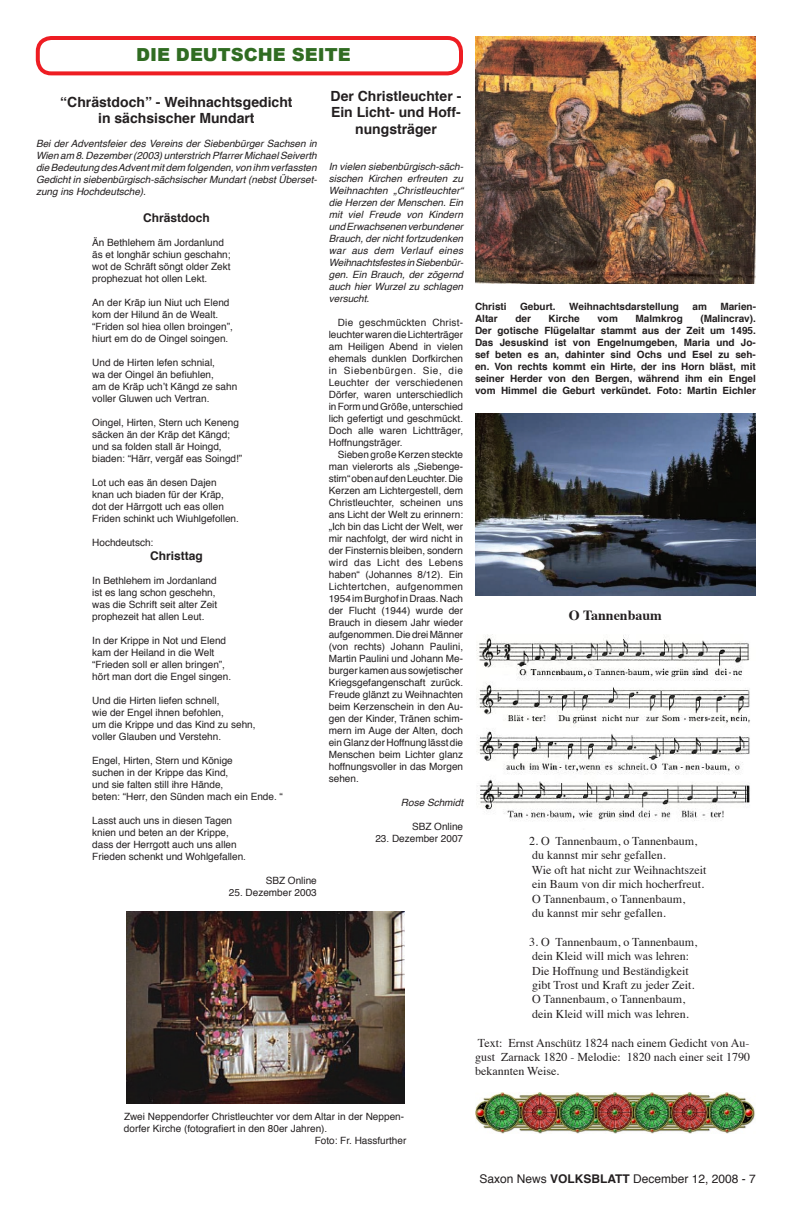
<style>
.page{position:relative;width:792px;height:1224px;background:#fff}
.page>*{position:absolute;margin:0;border:0;box-sizing:border-box;transform-origin:0 0}
.t1{font:900 18px "Arial";color:#306c22}
.t2{font:700 14px/16.8px "Helvetica";color:#231f20;text-align:center}
.t3{font:700 14px "Times";color:#231f20}
.t4{font:12px/14.4px "Times";color:#231f20}
.t5{font:12px "Helvetica";color:#231f20}
.t6{font:700 12px "Helvetica";color:#231f20}
.t7{font:10px/12px "Helvetica";color:#231f20}
.t8{font:italic 10px/12px "Helvetica";color:#231f20;text-align:justify}
.t9{font:700 10px/12px "Helvetica";color:#231f20;text-align:justify}
.s1{font-weight:700}
</style>
<div class="page">
<div style="left:36px;top:36px;width:427px;height:39px;border:4px solid #ee1d23;border-radius:14px"></div>
<img style="left:476px;top:634px;width:274px;height:187px">
<img style="left:126px;top:911px;width:279px;height:192px">
<img style="left:475px;top:36px;width:280px;height:248px">
<img style="left:475px;top:413px;width:281px;height:182px">
<img style="left:475px;top:1093px;width:280px;height:41px">
<h1 class="t1" style="left:136px;top:41px;width:216px">DIE DEUTSCHE SEITE</h1>
<h2 class="t2" style="left:331px;top:87px;width:132px">Der Christleuchter -<br>Ein Licht- und Hoff&shy;nungsträger</h2>
<p class="t8" style="left:329px;top:161px;width:136px">In vielen siebenbürgisch-säch&shy;sischen Kirchen erfreuten zu Weihnachten „Christleuchter“ die Herzen der Menschen. Ein mit viel Freude von Kindern und Erwachsenen verbundener Brauch, der nicht fortzudenken war aus dem Verlauf eines Weihnachtsfestes in Siebenbür&shy;gen. Ein Brauch, der zögernd auch hier Wurzel zu schlagen versucht.</p>
<p class="t7" style="left:329px;top:317px;width:136px;text-align:justify;text-indent:9px">Die geschmückten Christ&shy;leuchterwarendieLichterträger am Heiligen Abend in vielen ehemals dunklen Dorfkirchen in Siebenbürgen. Sie, die Leuchter der verschiedenen Dörfer, waren unterschiedlich inFormundGröße,unterschied lich gefertigt und geschmückt.<br>Doch alle waren Lichtträger, Hoffnungsträger.</p>
<p class="t7" style="left:329px;top:449px;width:136px;text-align:justify;text-indent:9px">Sieben große Kerzen steckte man vielerorts als „Siebenge&shy;stirn“obenaufdenLeuchter.Die Kerzen am Lichtergestell, dem Christleuchter, scheinen uns ans Licht der Welt zu erinnern: „Ich bin das Licht der Welt, wer mir nachfolgt, der wird nicht in der Finsternis bleiben, sondern wird das Licht des Lebens haben“ (Johannes 8/12). Ein Lichtertchen, aufgenommen 1954imBurghofinDraas.Nach der Flucht (1944) wurde der Brauch in diesem Jahr wieder aufgenommen.DiedreiMänner (von rechts) Johann Paulini, Martin Paulini und Johann Me&shy;burger kamen aus sowjetischer Kriegsgefangenschaft zurück.<br>Freude glänzt zu Weihnachten beim Kerzenschein in den Au&shy;gen der Kinder, Tränen schim&shy;mern im Auge der Alten, doch einGlanzderHoffnunglässtdie Menschen beim Lichter glanz hoffnungsvoller in das Morgen sehen.</p>
<p class="t8" style="left:401px;top:797px;width:64px">Rose Schmidt</p>
<p class="t7" style="left:412px;top:821px;width:53px">SBZ Online</p>
<p class="t7" style="left:375px;top:833px;width:89px">23. Dezember 2007</p>
<p class="t4" style="left:529px;top:833px;width:179px">2. O Tannenbaum, o Tannenbaum, du kannst mir sehr gefallen.<br>Wie oft hat nicht zur Weihnachtszeit ein Baum von dir mich hocherfreut.<br>O Tannenbaum, o Tannenbaum,<br>du kannst mir sehr gefallen.</p>
<p class="t4" style="left:529px;top:934px;width:169px">3. O Tannenbaum, o Tannenbaum, dein Kleid will mich was lehren:<br>Die Hoffnung und Beständigkeit gibt Trost und Kraft zu jeder Zeit.<br>O Tannenbaum, o Tannenbaum, dein Kleid will mich was lehren.</p>
<p class="t4" style="left:475px;top:1034px;width:276px;text-align:justify">Text: Ernst Anschütz 1824 nach einem Gedicht von Au&shy;gust Zarnack 1820 - Melodie: 1820 nach einer seit 1790 bekannten Weise.</p>
<p class="t7" style="left:124px;top:1110px;width:282px">Zwei Neppendorfer Christleuchter vor dem Altar in der Neppen-</p>
<p class="t7" style="left:124px;top:1122px;width:205px">dorfer Kirche (fotografiert in den 80er Jahren).</p>
<p class="t7" style="left:315px;top:1134px;width:93px">Foto: Fr. Hassfurther</p>
<h2 class="t2" style="left:60px;top:93px;width:234px">“Chrästdoch” - Weihnachtsgedicht in sächsischer Mundart</h2>
<p class="t8" style="left:36px;top:138px;width:283px">Bei der Adventsfeier des Vereins der Siebenbürger Sachsen in Wien am 8. Dezember (2003) unterstrich Pfarrer Michael Seiverth die Bedeutung des Advent mit dem folgenden, von ihm verfassten Gedicht in siebenbürgisch-sächsischer Mundart (nebst Überset&shy;zung ins Hochdeutsche).</p>
<p class="t6" style="left:143px;top:208px;width:68px">Chrästdoch</p>
<p class="t7" style="left:92px;top:236px;width:140px">Än Bethlehem äm Jordanlund äs et longhär schiun geschahn; wot de Schräft söngt older Zekt prophezuat hot ollen Lekt.</p>
<p class="t7" style="left:92px;top:296px;width:142px">An der Kräp iun Niut uch Elend kom der Hilund än de Wealt. “Friden sol hiea ollen broingen”, hiurt em do de Oingel soingen.</p>
<p class="t7" style="left:92px;top:356px;width:147px">Und de Hirten lefen schnial,<br>wa der Oingel än befiuhlen,<br>am de Kräp uch’t Kängd ze sahn voller Gluwen uch Vertran.</p>
<p class="t7" style="left:92px;top:416px;width:152px">Oingel, Hirten, Stern uch Keneng säcken än der Kräp det Kängd; und sa folden stall är Hoingd, biaden: “Härr, vergäf eas Soingd!”</p>
<p class="t7" style="left:92px;top:476px;width:148px">Lot uch eas än desen Dajen knan uch biaden für der Kräp, dot der Härrgott uch eas ollen<br>Friden schinkt uch Wiuhlgefollen.</p>
<p class="t7" style="left:92px;top:536px;width:63px">Hochdeutsch:</p>
<p class="t6" style="left:150px;top:546px;width:54px">Christtag</p>
<p class="t7" style="left:92px;top:575px;width:127px">In Bethlehem im Jordanland ist es lang schon geschehn, was die Schrift seit alter Zeit prophezeit hat allen Leut.</p>
<p class="t7" style="left:92px;top:635px;width:140px">In der Krippe in Not und Elend kam der Heiland in die Welt “Frieden soll er allen bringen”, hört man dort die Engel singen.</p>
<p class="t7" style="left:92px;top:695px;width:165px">Und die Hirten liefen schnell,<br>wie der Engel ihnen befohlen,<br>um die Krippe und das Kind zu sehn, voller Glauben und Verstehn.</p>
<p class="t7" style="left:92px;top:755px;width:192px">Engel, Hirten, Stern und Könige<br>suchen in der Krippe das Kind,<br>und sie falten still ihre Hände,<br>beten: “Herr, den Sünden mach ein Ende. “</p>
<p class="t7" style="left:92px;top:815px;width:155px">Lasst auch uns in diesen Tagen knien und beten an der Krippe, dass der Herrgott auch uns allen<br>Frieden schenkt und Wohlgefallen.</p>
<p class="t7" style="left:266px;top:875px;width:53px">SBZ Online</p>
<p class="t7" style="left:229px;top:887px;width:89px">25. Dezember 2003</p>
<p class="t9" style="left:475px;top:300px;width:33px">Christi</p>
<p class="t9" style="left:520px;top:300px;width:37px">Geburt.</p>
<p class="t9" style="left:569px;top:300px;width:111px">Weihnachtsdarstellung</p>
<p class="t9" style="left:693px;top:300px;width:16px">am</p>
<p class="t9" style="left:720px;top:300px;width:37px">Marien-</p>
<p class="t9" style="left:475px;top:312px;width:24px">Altar</p>
<p class="t9" style="left:515px;top:312px;width:17px">der</p>
<p class="t9" style="left:549px;top:312px;width:33px">Kirche</p>
<p class="t9" style="left:597px;top:312px;width:22px">vom</p>
<p class="t9" style="left:636px;top:312px;width:49px">Malmkrog</p>
<p class="t9" style="left:475px;top:312px;width:282px;text-indent:225px">(Malincrav).<br>Der gotische Flügelaltar stammt aus der Zeit um 1495.<br>Das Jesuskind ist von Engelnumgeben, Maria und Jo&shy;sef beten es an, dahinter sind Ochs und Esel zu seh&shy;en. Von rechts kommt ein Hirte, der ins Horn bläst, mit seiner Herder von den Bergen, während ihm ein Engel vom Himmel die Geburt verkündet. Foto: Martin Eichler</p>
<h2 class="t3" style="left:569px;top:601px;width:94px">O Tannenbaum</h2>
<p class="t5" style="left:479px;top:1169px;width:278px">Saxon News <span class="s1">VOLKSBLATT</span> December 12, 2008 - 7</p>
</div>
